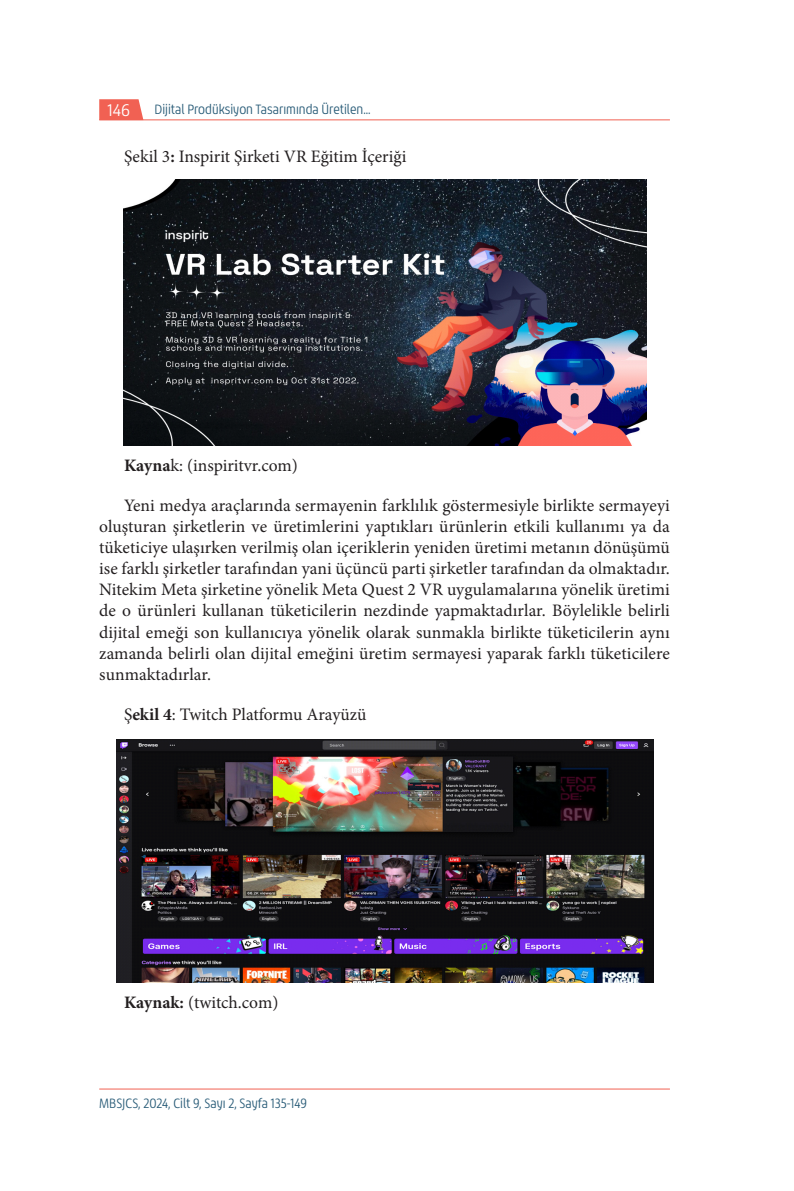
<style>
.page{position:relative;width:794px;height:1191px;background:#fff}
.page>*{position:absolute;margin:0;border:0;box-sizing:border-box;transform-origin:0 0}
.ANA_METİN{font:17.5px/21px "Minion Pro";color:#231f20;text-align:justify}
.t1{font:17.5px "Chypre Nor Boo";color:#fff}
.t2{font:14px "Chypre Con Boo";color:#285b77}
.s1{font-weight:700}
</style>
<div class="page">
<svg style="left:99px;top:99px;width:44px;height:21px"></svg>
<hr style="left:99px;top:120px;width:571px;height:1px;background:#f16153">
<hr style="left:99px;top:1088px;width:571px;height:1px;background:#f16153">
<img style="left:123px;top:179px;width:523px;height:266px">
<img style="left:116px;top:739px;width:537px;height:243px">
<p class="t1" style="left:108px;top:100px;width:24px">146</p>
<p class="t2" style="left:155px;top:101px;width:218px">Dijital Prodüksiyon Tasarımında Üretilen...</p>
<p class="ANA_METİN" style="left:124px;top:146px;width:284px">Şekil 3<span class="s1">:</span> Inspirit Şirketi VR Eğitim İçeriği</p>
<p class="ANA_METİN" style="left:124px;top:454px;width:175px"><span class="s1">Kayna</span>k: (inspiritvr.com)</p>
<p class="ANA_METİN" style="left:99px;top:495px;width:572px;text-indent:25px">Yeni medya araçlarında sermayenin farklılık göstermesiyle birlikte sermayeyi oluşturan şirketlerin ve üretimlerini yaptıkları ürünlerin etkili kullanımı ya da tüketiciye ulaşırken verilmiş olan içeriklerin yeniden üretimi metanın dönüşümü ise farklı şirketler tarafından yani üçüncü parti şirketler tarafından da olmaktadır.<br>Nitekim Meta şirketine yönelik Meta Quest 2 VR uygulamalarına yönelik üretimi de o ürünleri kullanan tüketicilerin nezdinde yapmaktadırlar. Böylelikle belirli dijital emeği son kullanıcıya yönelik olarak sunmakla birlikte tüketicilerin aynı zamanda belirli olan dijital emeğini üretim sermayesi yaparak farklı tüketicilere sunmaktadırlar.</p>
<p class="ANA_METİN" style="left:124px;top:704px;width:244px">Ş<span class="s1">ekil 4</span>: Twitch Platformu Arayüzü</p>
<p class="ANA_METİN" style="left:124px;top:992px;width:156px"><span class="s1">Kaynak:</span> (twitch.com)</p>
<p class="t2" style="left:99px;top:1095px;width:209px">MBSJCS, 2024, Cilt 9, Sayı 2, Sayfa 135-149</p>
</div>
